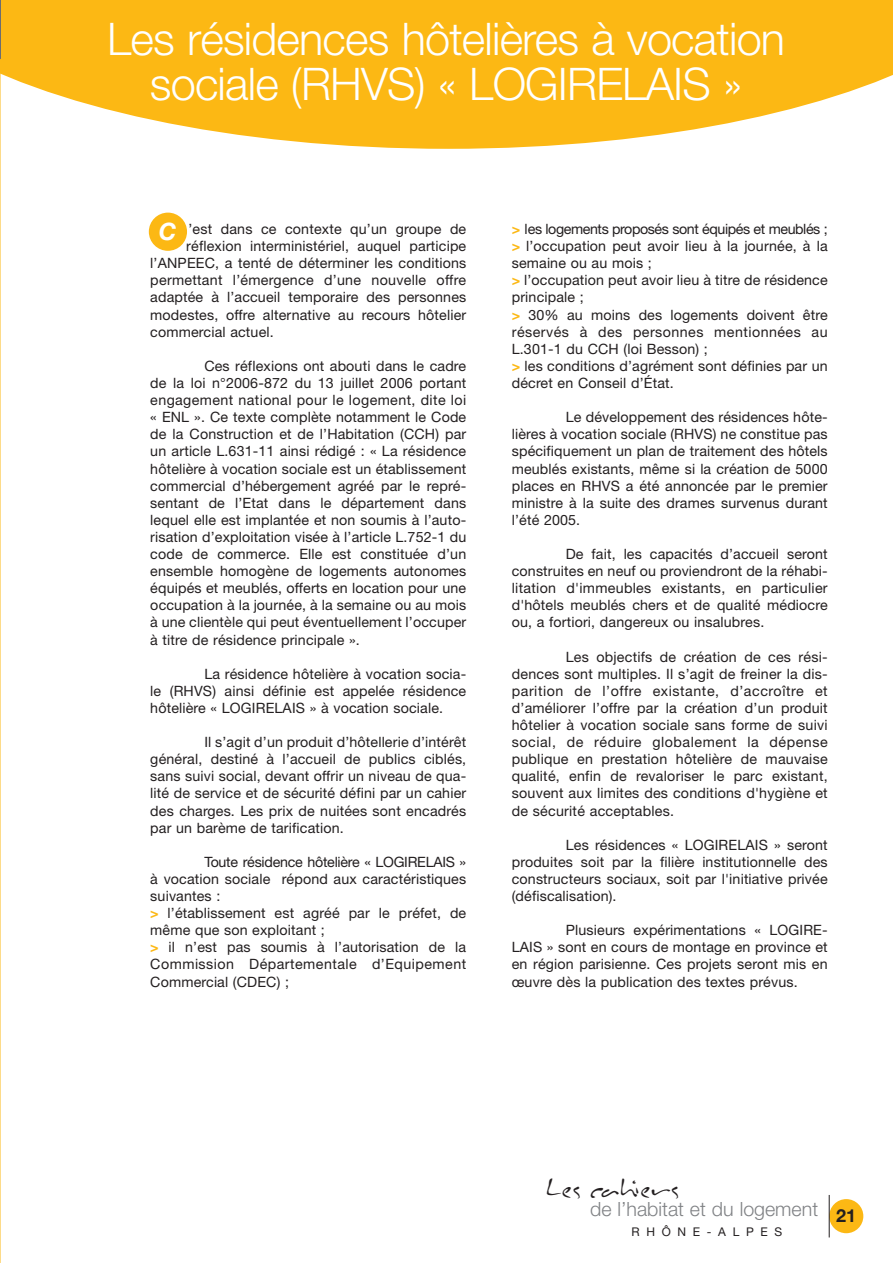
<style>
.page{position:relative;width:893px;height:1263px;background:#fff}
.page>*{position:absolute;margin:0;border:0;box-sizing:border-box;transform-origin:0 0}
.t1{font:300 45px/45px "Helvetica Neue";letter-spacing:-.015em;color:#fff;text-align:center}
.t2{font:30px "Inkburrow";letter-spacing:-.01em;color:#231f20}
.t3{font:italic 700 24px "Helvetica Neue";color:#fff}
.t4{font:300 19.65px "Helvetica Neue";color:#808285}
.t5{font:14.25px/17.1px "Helvetica Neue";letter-spacing:.01em;color:#231f20;text-align:justify}
.t6{font:12px "Helvetica Neue";letter-spacing:.555em;color:#231f20}
.s1{font-weight:700;color:#fcb814}
</style>
<div class="page">
<div style="left:149px;top:213px;width:38px;height:38px;background:#fcb814;border-radius:50%"></div>
<svg style="left:0;top:0;width:893px;height:149px;fill:#fcb814"></svg>
<svg style="left:0;top:0;width:1px;height:134px"></svg>
<div style="left:829px;top:1199px;width:34px;height:34px;background:#fcb814;border-radius:50%"></div>
<hr style="left:829px;top:1195px;width:1px;height:42px;background:#231f20">
<h1 class="t1" style="left:107px;top:15px;width:679px">Les résidences hôtelières à vocation sociale (RHVS) « LOGIRELAIS »</h1>
<h3 class="t3" style="left:159px;top:217px;width:19px">C</h3>
<p class="t5" style="left:189px;top:220px;width:279px">’est dans ce contexte qu’un groupe de</p>
<p class="t5" style="left:186px;top:237px;width:281px">réflexion interministériel, auquel participe</p>
<p class="t5" style="left:150px;top:254px;width:317px">l’ANPEEC, a tenté de déterminer les conditions</p>
<p class="t5" style="left:150px;top:272px;width:317px">permettant l’émergence d’une nouvelle offre</p>
<p class="t5" style="left:150px;top:289px;width:317px">adaptée à l’accueil temporaire des personnes</p>
<p class="t5" style="left:150px;top:306px;width:317px">modestes, offre alternative au recours hôtelier</p>
<p class="t5" style="left:150px;top:323px;width:125px">commercial actuel.</p>
<p class="t5" style="left:150px;top:357px;width:317px;text-indent:54px">Ces réflexions ont abouti dans le cadre de la loi n°2006-872 du 13 juillet 2006 portant engagement national pour le logement, dite loi « ENL ». Ce texte complète notamment le Code de la Construction et de l’Habitation (CCH) par un article L.631-11 ainsi rédigé : « La résidence hôtelière à vocation sociale est un établissement commercial d’hébergement agréé par le repré&shy;sentant de l’Etat dans le département dans lequel elle est implantée et non soumis à l’auto&shy;risation d’exploitation visée à l’article L.752-1 du code de commerce. Elle est constituée d’un ensemble homogène de logements autonomes équipés et meublés, offerts en location pour une occupation à la journée, à la semaine ou au mois à une clientèle qui peut éventuellement l’occuper à titre de résidence principale ».</p>
<p class="t5" style="left:150px;top:665px;width:317px;text-indent:54px">La résidence hôtelière à vocation socia&shy;le (RHVS) ainsi définie est appelée résidence hôtelière « LOGIRELAIS » à vocation sociale.</p>
<p class="t5" style="left:150px;top:733px;width:317px;text-indent:54px">Il s’agit d’un produit d’hôtellerie d’intérêt général, destiné à l’accueil de publics ciblés, sans suivi social, devant offrir un niveau de qua&shy;lité de service et de sécurité défini par un cahier des charges. Les prix de nuitées sont encadrés par un barème de tarification.</p>
<p class="t5" style="left:150px;top:853px;width:317px;text-align:left;text-indent:54px">Toute résidence hôtelière « LOGIRELAIS » à vocation sociale répond aux caractéristiques suivantes :<br><span class="s1">&gt;</span> l’établissement est agréé par le préfet, de même que son exploitant ;<br><span class="s1">&gt;</span> il n’est pas soumis à l’autorisation de la Commission Départementale d’Equipement Commercial (CDEC) ;</p>
<p class="t5" style="left:512px;top:220px;width:317px;text-align:left"><span class="s1">&gt;</span> les logements proposés sont équipés et meublés ; <span class="s1">&gt;</span> l’occupation peut avoir lieu à la journée, à la semaine ou au mois ;<br><span class="s1">&gt;</span> l’occupation peut avoir lieu à titre de résidence principale ;<br><span class="s1">&gt;</span> 30% au moins des logements doivent être réservés à des personnes mentionnées au L.301-1 du CCH (loi Besson) ;<br><span class="s1">&gt;</span> les conditions d’agrément sont définies par un décret en Conseil d’État.</p>
<p class="t5" style="left:512px;top:408px;width:317px;text-indent:54px">Le développement des résidences hôte&shy;lières à vocation sociale (RHVS) ne constitue pas spécifiquement un plan de traitement des hôtels meublés existants, même si la création de 5000 places en RHVS a été annoncée par le premier ministre à la suite des drames survenus durant l’été 2005.</p>
<p class="t5" style="left:512px;top:545px;width:317px;text-indent:54px">De fait, les capacités d’accueil seront construites en neuf ou proviendront de la réhabi&shy;litation d'immeubles existants, en particulier d'hôtels meublés chers et de qualité médiocre ou, a fortiori, dangereux ou insalubres.</p>
<p class="t5" style="left:512px;top:648px;width:317px;text-indent:54px">Les objectifs de création de ces rési&shy;dences sont multiples. Il s’agit de freiner la dis&shy;parition de l’offre existante, d’accroître et d’améliorer l’offre par la création d’un produit hôtelier à vocation sociale sans forme de suivi social, de réduire globalement la dépense publique en prestation hôtelière de mauvaise qualité, enfin de revaloriser le parc existant, souvent aux limites des conditions d'hygiène et de sécurité acceptables.</p>
<p class="t5" style="left:512px;top:836px;width:317px;text-indent:54px">Les résidences « LOGIRELAIS » seront produites soit par la filière institutionnelle des constructeurs sociaux, soit par l'initiative privée (défiscalisation).</p>
<p class="t5" style="left:512px;top:921px;width:317px;text-indent:54px">Plusieurs expérimentations « LOGIRE-LAIS » sont en cours de montage en province et en région parisienne. Ces projets seront mis en œuvre dès la publication des textes prévus.</p>
<h2 class="t2" style="left:546px;top:1171px;width:136px">Les cahiers</h2>
<h3 class="t4" style="left:590px;top:1197px;width:268px">de l’habitat et du logement <sub>21</sub></h3>
<p class="t6" style="left:631px;top:1225px;width:152px">RHÔNE-ALPES</p>
</div>
